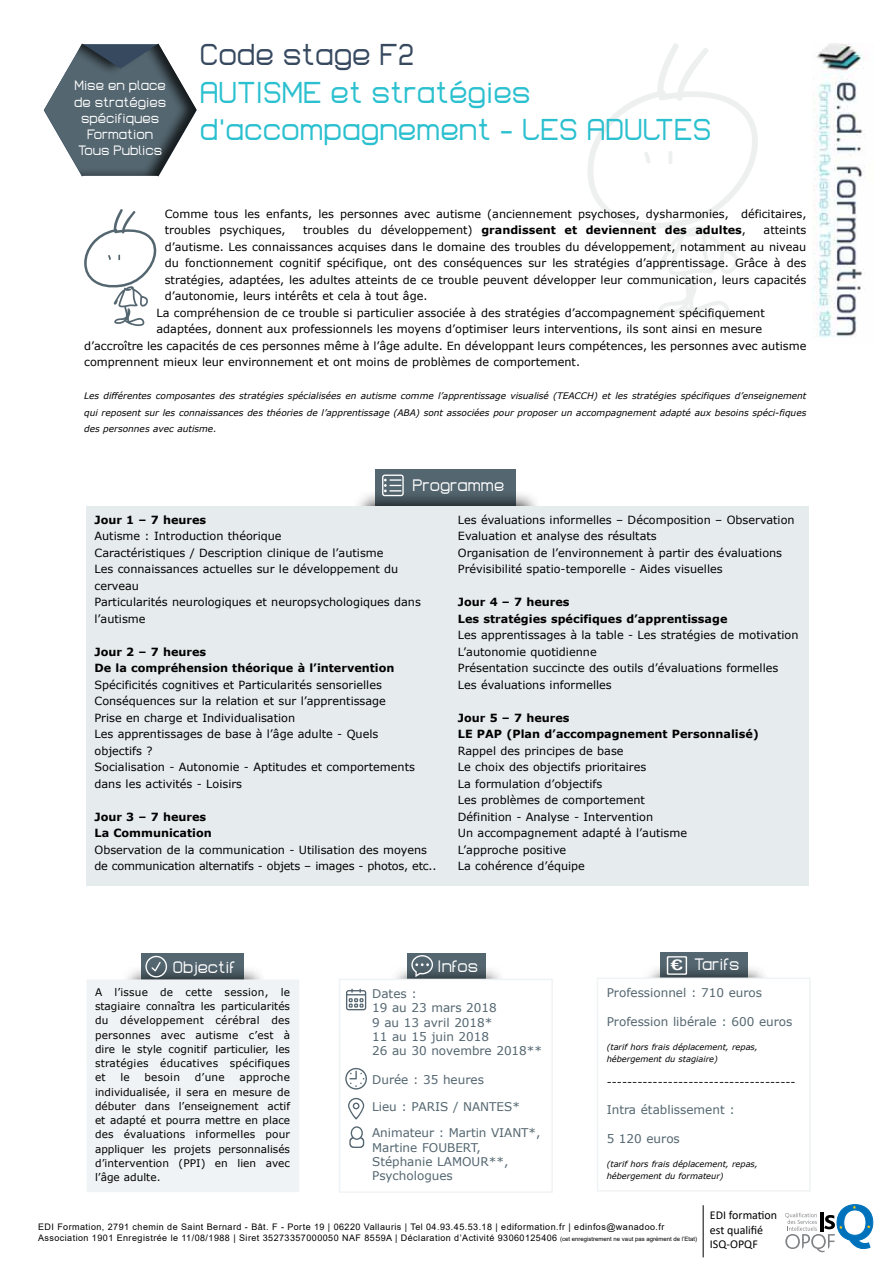
<style>
.page{position:relative;width:893px;height:1263px;background:#fff}
.page>*{position:absolute;margin:0;border:0;box-sizing:border-box;transform-origin:0 0}
.t1{font:30px/37.5px "Lastwaerkregular";color:#2bc0cf}
.t2{font:30px "Lastwaerkregular";color:#36495f}
.t3{font:16.5px "Lastwaerkregular";color:#fff}
.t4{font:14.85px "Arial Rounded MT Bold";color:#fff;scale:1.42 1}
.t5{font:13.5px/16.2px "Lastwaerkregular";color:#fff;text-align:center}
.t6{font:12px/14.4px "Verdana";color:#546670}
.t7{font:12px/14.4px "Calibri";color:#000}
.t8{font:11.25px/16.5px "Verdana";color:#000}
.t9{font:700 11.25px/16.5px "Verdana";color:#000}
.t10{font:11.25px/16.5px "Verdana";letter-spacing:-.02em;color:#000}
.t11{font:10.5px/14.2px "Verdana";letter-spacing:.01em;color:#000;text-align:justify}
.t12{font:italic 9px/16.5px "Verdana";color:#000;text-align:justify}
.t13{font:9px/10.8px "Arial";letter-spacing:.05em;color:#000}
.t14{font:italic 8.25px/12px "Verdana";color:#000}
.s1{font-weight:400}
.s2{font-size:6px}
</style>
<div class="page">
<img style="left:813px;top:44px;width:52px;height:294px">
<svg style="left:785px;top:1204px;width:88px;height:48px"></svg>
<hr style="left:703px;top:1205px;width:1px;height:52px;background:#000">
<div style="left:375px;top:469px;width:140px;height:85px;background:#546670"></div>
<div style="left:353px;top:489px;width:189px;height:64px;background:#000;opacity:.8"></div>
<svg style="left:382px;top:474px;width:22px;height:22px"></svg>
<svg style="left:588px;top:43px;width:170px;height:277px"></svg>
<div style="left:86px;top:506px;width:723px;height:379px;background:#e6ebee"></div>
<svg style="left:84px;top:209px;width:73px;height:117px"></svg>
<div style="left:41px;top:41px;width:156px;height:136px;background:#000;opacity:.75"></div>
<div style="left:141px;top:953px;width:102px;height:85px;background:#546670"></div>
<div style="left:408px;top:953px;width:78px;height:85px;background:#546670"></div>
<div style="left:121px;top:965px;width:146px;height:63px;background:#000;opacity:.8"></div>
<div style="left:389px;top:965px;width:118px;height:63px;background:#000;opacity:.8"></div>
<div style="left:87px;top:979px;width:212px;height:213px;background:#f0f3f5"></div>
<div style="left:339px;top:979px;width:213px;height:213px;background:#fff"></div>
<div style="left:339px;top:979px;width:214px;height:214px;border:2px solid #f0f3f5"></div>
<svg style="left:346px;top:989px;width:20px;height:21px"></svg>
<svg style="left:345px;top:1068px;width:22px;height:21px"></svg>
<svg style="left:411px;top:955px;width:22px;height:22px"></svg>
<div style="left:661px;top:952px;width:87px;height:85px;background:#546670"></div>
<div style="left:641px;top:964px;width:129px;height:63px;background:#000;opacity:.8"></div>
<div style="left:597px;top:978px;width:213px;height:213px;background:#fff"></div>
<div style="left:597px;top:977px;width:214px;height:215px;border:2px solid #f0f3f5"></div>
<svg style="left:667px;top:956px;width:20px;height:19px"></svg>
<svg style="left:348px;top:1098px;width:16px;height:21px"></svg>
<svg style="left:349px;top:1126px;width:15px;height:22px"></svg>
<svg style="left:145px;top:956px;width:22px;height:21px"></svg>
<p class="t5" style="left:74px;top:77px;width:94px">Mise en place de stratégies spécifiques<br>Formation<br>Tous Publics</p>
<h1 class="t2" style="left:200px;top:36px;width:216px">Code stage F2</h1>
<h1 class="t1" style="left:200px;top:73px;width:443px">AUTISME et stratégies d'accompagnement - Les adultes</h1>
<p class="t8" style="left:165px;top:205px;width:643px">Comme tous les enfants, les personnes avec autisme (anciennement psychoses, dysharmonies, déficitaires, troubles psychiques,</p>
<p class="t9" style="left:303px;top:222px;width:444px"><span class="s1">troubles du développement)</span> grandissent et deviennent des adultes<span class="s1">,</span></p>
<p class="t8" style="left:764px;top:222px;width:44px">atteints</p>
<p class="t8" style="left:165px;top:238px;width:643px">d’autisme. Les connaissances acquises dans le domaine des troubles du développement, notamment au niveau</p>
<p class="t8" style="left:165px;top:255px;width:643px">du fonctionnement cognitif spécifique, ont des conséquences sur les stratégies d’apprentissage. Grâce à des</p>
<p class="t8" style="left:165px;top:271px;width:643px">stratégies, adaptées, les adultes atteints de ce trouble peuvent développer leur communication, leurs capacités</p>
<p class="t8" style="left:165px;top:288px;width:264px">d’autonomie, leurs intérêts et cela à tout âge.</p>
<p class="t8" style="left:156px;top:304px;width:610px">La compréhension de ce trouble si particulier associée à des stratégies d’accompagnement spécifiquement</p>
<p class="t8" style="left:156px;top:321px;width:607px">adaptées, donnent aux professionnels les moyens d’optimiser leurs interventions, ils sont ainsi en mesure</p>
<p class="t8" style="left:84px;top:337px;width:724px">d’accroître les capacités de ces personnes même à l’âge adulte. En développant leurs compétences, les personnes avec autisme</p>
<p class="t8" style="left:84px;top:354px;width:497px">comprennent mieux leur environnement et ont moins de problèmes de comportement.</p>
<p class="t12" style="left:84px;top:388px;width:724px">Les différentes composantes des stratégies spécialisées en autisme comme l’apprentissage visualisé (TEACCH) et les stratégies spécifiques d’enseignement qui reposent sur les connaissances des théories de l’apprentissage (ABA) sont associées pour proposer un accompagnement adapté aux besoins spéci-fiques des personnes avec autisme.</p>
<h2 class="t3" style="left:412px;top:475px;width:93px">Programme</h2>
<p class="t9" style="left:95px;top:511px;width:113px">Jour 1 – 7 heures</p>
<p class="t8" style="left:95px;top:528px;width:328px">Autisme : Introduction théorique<br>Caractéristiques / Description clinique de l’autisme<br>Les connaissances actuelles sur le développement du cerveau<br>Particularités neurologiques et neuropsychologiques dans l’autisme</p>
<p class="t9" style="left:95px;top:643px;width:302px">Jour 2 – 7 heures<br>De la compréhension théorique à l’intervention</p>
<p class="t8" style="left:95px;top:676px;width:322px">Spécificités cognitives et Particularités sensorielles Conséquences sur la relation et sur l’apprentissage Prise en charge et Individualisation<br>Les apprentissages de base à l’âge adulte - Quels objectifs ?<br>Socialisation - Autonomie - Aptitudes et comportements dans les activités - Loisirs</p>
<p class="t9" style="left:95px;top:808px;width:119px">Jour 3 – 7 heures<br>La Communication</p>
<p class="t10" style="left:95px;top:841px;width:343px">Observation de la communication - Utilisation des moyens de communication alternatifs - objets – images - photos, etc..</p>
<p class="t8" style="left:458px;top:511px;width:338px">Les évaluations informelles – Décomposition – Observation Evaluation et analyse des résultats<br>Organisation de l’environnement à partir des évaluations Prévisibilité spatio-temporelle - Aides visuelles</p>
<p class="t9" style="left:458px;top:594px;width:271px">Jour 4 – 7 heures<br>Les stratégies spécifiques d’apprentissage</p>
<p class="t8" style="left:458px;top:627px;width:342px">Les apprentissages à la table - Les stratégies de motivation L’autonomie quotidienne<br>Présentation succincte des outils d’évaluations formelles Les évaluations informelles</p>
<p class="t9" style="left:458px;top:709px;width:303px">Jour 5 – 7 heures<br>LE PAP (Plan d’accompagnement Personnalisé)</p>
<p class="t8" style="left:458px;top:742px;width:231px">Rappel des principes de base<br>Le choix des objectifs prioritaires<br>La formulation d’objectifs<br>Les problèmes de comportement<br>Définition - Analyse - Intervention<br>Un accompagnement adapté à l’autisme<br>L’approche positive<br>La cohérence d’équipe</p>
<h2 class="t3" style="left:173px;top:956px;width:64px">Objectif</h2>
<h2 class="t3" style="left:438px;top:955px;width:42px">Infos</h2>
<p class="t11" style="left:95px;top:985px;width:197px">A l’issue de cette session, le stagiaire connaîtra les particularités du développement cérébral des personnes avec autisme c’est à dire le style cognitif particulier, les stratégies éducatives spécifiques et</p>
<p class="t6" style="left:372px;top:986px;width:172px">Dates :<br>19 au 23 mars 2018<br>9 au 13 avril 2018*<br>11 au 15 juin 2018<br>26 au 30 novembre 2018**</p>
<p class="t6" style="left:372px;top:1066px;width:170px;line-height:26.4px">Durée : 35 heures<br>Lieu : PARIS / NANTES*<br>Animateur : Martin VIANT*,</p>
<p class="t6" style="left:372px;top:1140px;width:138px">Martine FOUBERT,<br>Stéphanie LAMOUR**,<br>Psychologues</p>
<p class="t11" style="left:95px;top:1070px;width:197px;text-indent:144px">approche individualisée, il sera en mesure de débuter dans l’enseignement actif et adapté et pourra mettre en place des évaluations informelles pour appliquer les projets personnalisés d’intervention (PPI) en lien avec l’âge adulte.</p>
<p class="t11" style="left:120px;top:1070px;width:11px">le</p>
<p class="t11" style="left:144px;top:1070px;width:37px">besoin</p>
<p class="t11" style="left:195px;top:1070px;width:32px">d’une</p>
<h2 class="t3" style="left:694px;top:954px;width:47px">Tarifs</h2>
<p class="t6" style="left:607px;top:985px;width:157px">Professionnel : 710 euros</p>
<p class="t6" style="left:607px;top:1014px;width:187px">Profession libérale : 600 euros</p>
<p class="t14" style="left:607px;top:1040px;width:153px">(tarif hors frais déplacement, repas, hébergement du stagiaire)</p>
<p class="t8" style="left:607px;top:1073px;width:190px">-------------------------------------</p>
<p class="t6" style="left:607px;top:1102px;width:130px">Intra établissement :</p>
<p class="t6" style="left:607px;top:1131px;width:75px">5 120 euros</p>
<p class="t14" style="left:607px;top:1158px;width:153px">(tarif hors frais déplacement, repas, hébergement du formateur)</p>
<h3 class="t4" style="left:671px;top:956px;width:10px">€</h3>
<p class="t13" style="left:38px;top:1221px;width:660px">EDI Formation, 2791 chemin de Saint Bernard - Bât. F - Porte 19 | 06220 Vallauris | Tel 04.93.45.53.18 | ediformation.fr | edinfos@wanadoo.fr<br>Association 1901 Enregistrée le 11/08/1988 | Siret 35273357000050 NAF 8559A | Déclaration d’Activité 93060125406 <span class="s2">(cet enregistrement ne vaut pas agrément de l’Etat)</span></p>
<p class="t7" style="left:710px;top:1209px;width:69px">EDI formation est qualifié<br>ISQ-OPQF</p>
</div>
